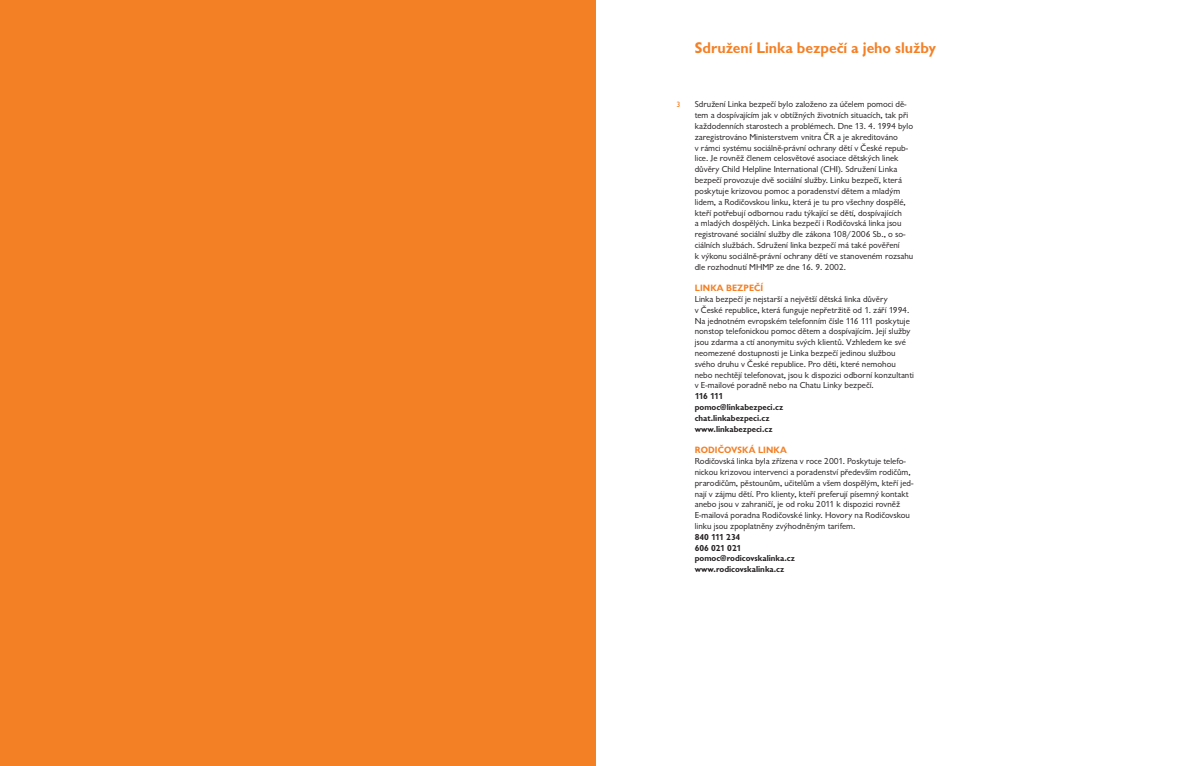
<style>
.page{position:relative;width:1191px;height:766px;background:#fff}
.page>*{position:absolute;margin:0;border:0;box-sizing:border-box;transform-origin:0 0}
.t1{font:700 16px "Giltus TOT";color:#f48026}
.t2{font:700 9.5px "Giltus TOT";letter-spacing:.015em;color:#f48026}
.t3{font:9px/10.8px "Giltus TOT";color:#231f20}
.t4{font:700 9px/10.8px "Giltus TOT";color:#231f20}
.t5{font:500 8px "Giltus TOT";color:#f48026}
</style>
<div class="page">
<div style="left:0;top:0;width:595px;height:765px;background:#f48026"></div>
<h1 class="t1" style="left:694px;top:39px;width:243px">Sdružení Linka bezpečí a jeho služby</h1>
<p class="t5" style="left:676px;top:100px;width:5px">3</p>
<p class="t3" style="left:694px;top:99px;width:220px">Sdružení Linka bezpečí bylo založeno za účelem pomoci dě&shy;tem a dospívajícím jak v obtížných životních situacích, tak při každodenních starostech a problémech. Dne 13. 4. 1994 bylo zaregistrováno Ministerstvem vnitra ČR a je akreditováno<br>v rámci systému sociálně-právní ochrany dětí v České repub&shy;lice. Je rovněž členem celosvětové asociace dětských linek důvěry Child Helpline International (CHI). Sdružení Linka bezpečí provozuje dvě sociální služby. Linku bezpečí, která poskytuje krizovou pomoc a poradenství dětem a mladým lidem, a Rodičovskou linku, která je tu pro všechny dospělé, kteří potřebují odbornou radu týkající se dětí, dospívajících<br>a mladých dospělých. Linka bezpečí i Rodičovská linka jsou registrované sociální služby dle zákona 108/2006 Sb., o so&shy;ciálních službách. Sdružení linka bezpečí má také pověření<br>k výkonu sociálně-právní ochrany dětí ve stanoveném rozsahu dle rozhodnutí MHMP ze dne 16. 9. 2002.</p>
<p class="t2" style="left:695px;top:282px;width:70px">Linka bezpečí</p>
<p class="t3" style="left:694px;top:294px;width:221px">Linka bezpečí je nejstarší a největší dětská linka důvěry<br>v České republice, která funguje nepřetržitě od 1. září 1994.<br>Na jednotném evropském telefonním čísle 116 111 poskytuje nonstop telefonickou pomoc dětem a dospívajícím. Její služby jsou zdarma a ctí anonymitu svých klientů. Vzhledem ke své neomezené dostupnosti je Linka bezpečí jedinou službou svého druhu v České republice. Pro děti, které nemohou nebo nechtějí telefonovat, jsou k dispozici odborní konzultanti v E-mailové poradně nebo na Chatu Linky bezpečí.</p>
<p class="t4" style="left:694px;top:391px;width:90px">116 111 pomoc@linkabezpeci.cz chat.linkabezpeci.cz www.linkabezpeci.cz</p>
<p class="t2" style="left:695px;top:444px;width:94px">Rodičovská linka</p>
<p class="t3" style="left:694px;top:456px;width:220px">Rodičovská linka byla zřízena v roce 2001. Poskytuje telefo&shy;nickou krizovou intervenci a poradenství především rodičům, prarodičům, pěstounům, učitelům a všem dospělým, kteří jed&shy;nají v zájmu dětí. Pro klienty, kteří preferují písemný kontakt anebo jsou v zahraničí, je od roku 2011 k dispozici rovněž E-mailová poradna Rodičovské linky. Hovory na Rodičovskou linku jsou zpoplatněny zvýhodněným tarifem.</p>
<p class="t4" style="left:694px;top:531px;width:102px">840 111 234<br>606 021 021 pomoc@rodicovskalinka.cz www.rodicovskalinka.cz</p>
</div>
